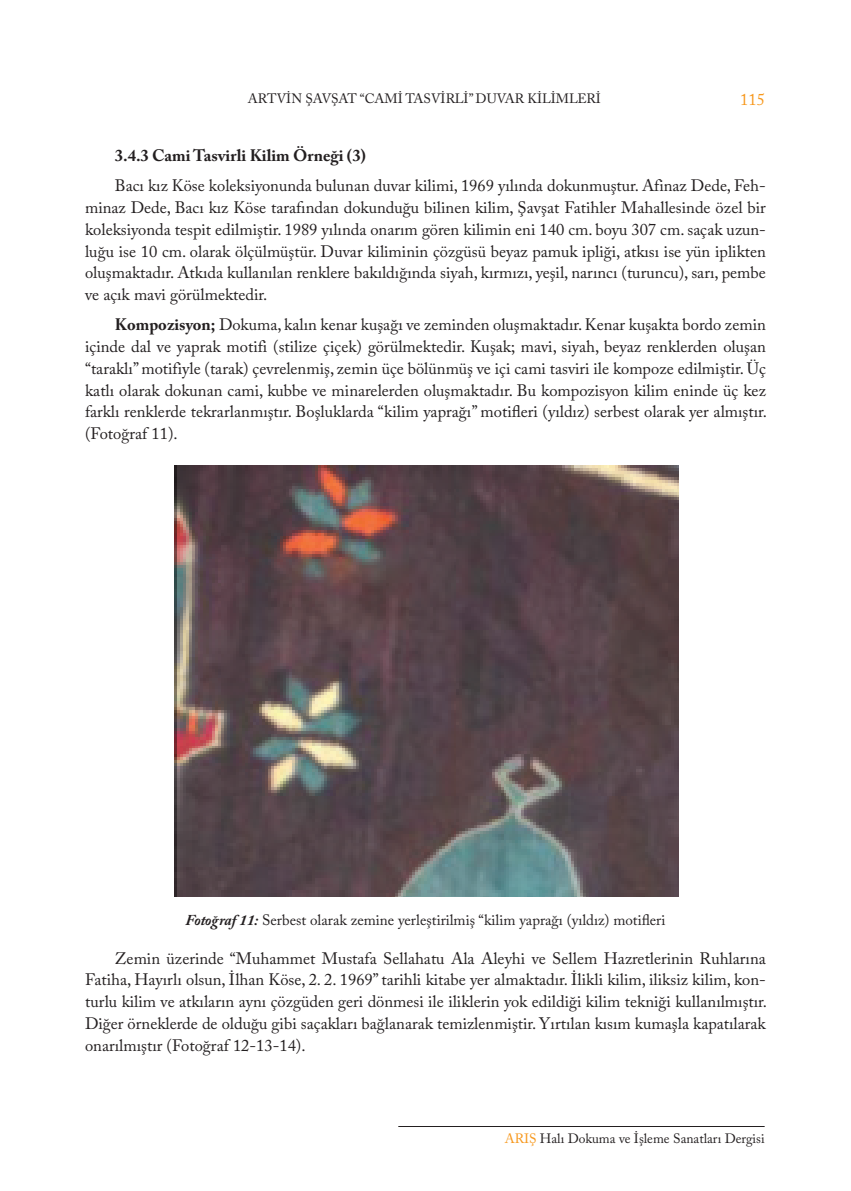
<style>
.page{position:relative;width:851px;height:1191px;background:#fff}
.page>*{position:absolute;margin:0;border:0;box-sizing:border-box;transform-origin:0 0}
.t1{font:16.5px/21.8px "Adobe Caslon Pro";color:#231f20;text-align:justify}
.t2{font:700 16.5px "Adobe Caslon Pro";color:#231f20}
.t3{font:16.5px "Adobe Caslon Pro";color:#f7981d}
.t4{font:15px "Adobe Caslon Pro";color:#231f20}
.t5{font:13.5px "Adobe Caslon Pro";color:#231f20}
.s1{font-weight:700}
.s2{font-weight:700;font-style:italic}
.s3{color:#f7981d}
</style>
<div class="page">
<hr style="left:398px;top:1126px;width:366px;height:1px;background:#231f20">
<img style="left:174px;top:466px;width:504px;height:430px">
<p class="t5" style="left:248px;top:90px;width:354px">ARTVİN ŞAVŞAT “CAMİ TASVİRLİ” DUVAR KİLİMLERİ</p>
<p class="t3" style="left:740px;top:90px;width:26px">115</p>
<p class="t2" style="left:115px;top:146px;width:252px">3.4.3 Cami Tasvirli Kilim Örneği (3)</p>
<p class="t1" style="left:85px;top:175px;width:682px;text-indent:30px">Bacı kız Köse koleksiyonunda bulunan duvar kilimi, 1969 yılında dokunmuştur. Afinaz Dede, Feh&shy;minaz Dede, Bacı kız Köse tarafından dokunduğu bilinen kilim, Şavşat Fatihler Mahallesinde özel bir koleksiyonda tespit edilmiştir. 1989 yılında onarım gören kilimin eni 140 cm. boyu 307 cm. saçak uzun&shy;luğu ise 10 cm. olarak ölçülmüştür. Duvar kiliminin çözgüsü beyaz pamuk ipliği, atkısı ise yün iplikten oluşmaktadır. Atkıda kullanılan renklere bakıldığında siyah, kırmızı, yeşil, narıncı (turuncu), sarı, pembe ve açık mavi görülmektedir.</p>
<p class="t1" style="left:85px;top:314px;width:683px;text-indent:30px"><span class="s1">Kompozisyon;</span> Dokuma, kalın kenar kuşağı ve zeminden oluşmaktadır. Kenar kuşakta bordo zemin içinde dal ve yaprak motifi (stilize çiçek) görülmektedir. Kuşak; mavi, siyah, beyaz renklerden oluşan “taraklı” motifiyle (tarak) çevrelenmiş, zemin üçe bölünmüş ve içi cami tasviri ile kompoze edilmiştir. Üç katlı olarak dokunan cami, kubbe ve minarelerden oluşmaktadır. Bu kompozisyon kilim eninde üç kez farklı renklerde tekrarlanmıştır. Boşluklarda “kilim yaprağı” motifleri (yıldız) serbest olarak yer almıştır. (Fotoğraf 11).</p>
<p class="t4" style="left:185px;top:910px;width:481px"><span class="s2">Fotoğraf 11:</span> Serbest olarak zemine yerleştirilmiş “kilim yaprağı (yıldız) motifleri</p>
<p class="t1" style="left:85px;top:947px;width:683px;text-indent:30px">Zemin üzerinde “Muhammet Mustafa Sellahatu Ala Aleyhi ve Sellem Hazretlerinin Ruhlarına Fatiha, Hayırlı olsun, İlhan Köse, 2. 2. 1969” tarihli kitabe yer almaktadır. İlikli kilim, iliksiz kilim, kon&shy;turlu kilim ve atkıların aynı çözgüden geri dönmesi ile iliklerin yok edildiği kilim tekniği kullanılmıştır.<br>Diğer örneklerde de olduğu gibi saçakları bağlanarak temizlenmiştir. Yırtılan kısım kumaşla kapatılarak onarılmıştır (Fotoğraf 12-13-14).</p>
<p class="t5" style="left:504px;top:1131px;width:261px"><span class="s3">ARIŞ</span> Halı Dokuma ve İşleme Sanatları Dergisi</p>
</div>
